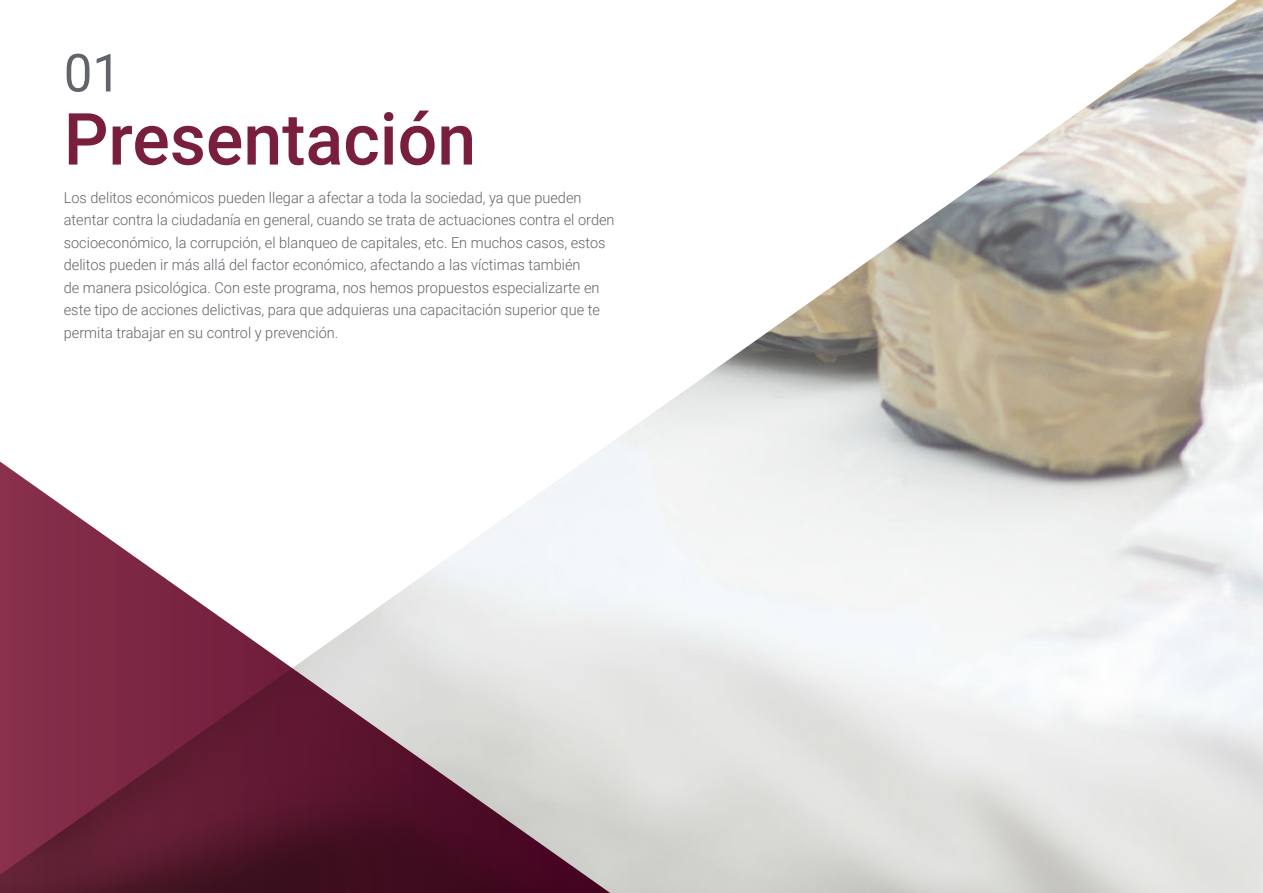
<style>
.page{position:relative;width:1263px;height:893px;background:#fff}
.page>*{position:absolute;margin:0;border:0;box-sizing:border-box;transform-origin:0 0}
.t1{font:500 72px "Roboto";color:#791e3c}
.t2{font:52.5px "Roboto";color:#61646a}
.t3{font:300 15px/22.5px "Roboto";color:#61646a}
</style>
<div class="page">
<img style="left:607px;top:0;width:656px;height:893px">
<svg style="left:0;top:446px;width:640px;height:447px"></svg>
<h2 class="t2" style="left:64px;top:36px;width:59px">01</h2>
<h1 class="t1" style="left:64px;top:89px;width:414px">Presentación</h1>
<p class="t3" style="left:64px;top:185px;width:552px">Los delitos económicos pueden llegar a afectar a toda la sociedad, ya que pueden atentar contra la ciudadanía en general, cuando se trata de actuaciones contra el orden socioeconómico, la corrupción, el blanqueo de capitales, etc. En muchos casos, estos delitos pueden ir más allá del factor económico, afectando a las víctimas también<br>de manera psicológica. Con este programa, nos hemos propuestos especializarte en este tipo de acciones delictivas, para que adquieras una capacitación superior que te permita trabajar en su control y prevención.</p>
</div>
